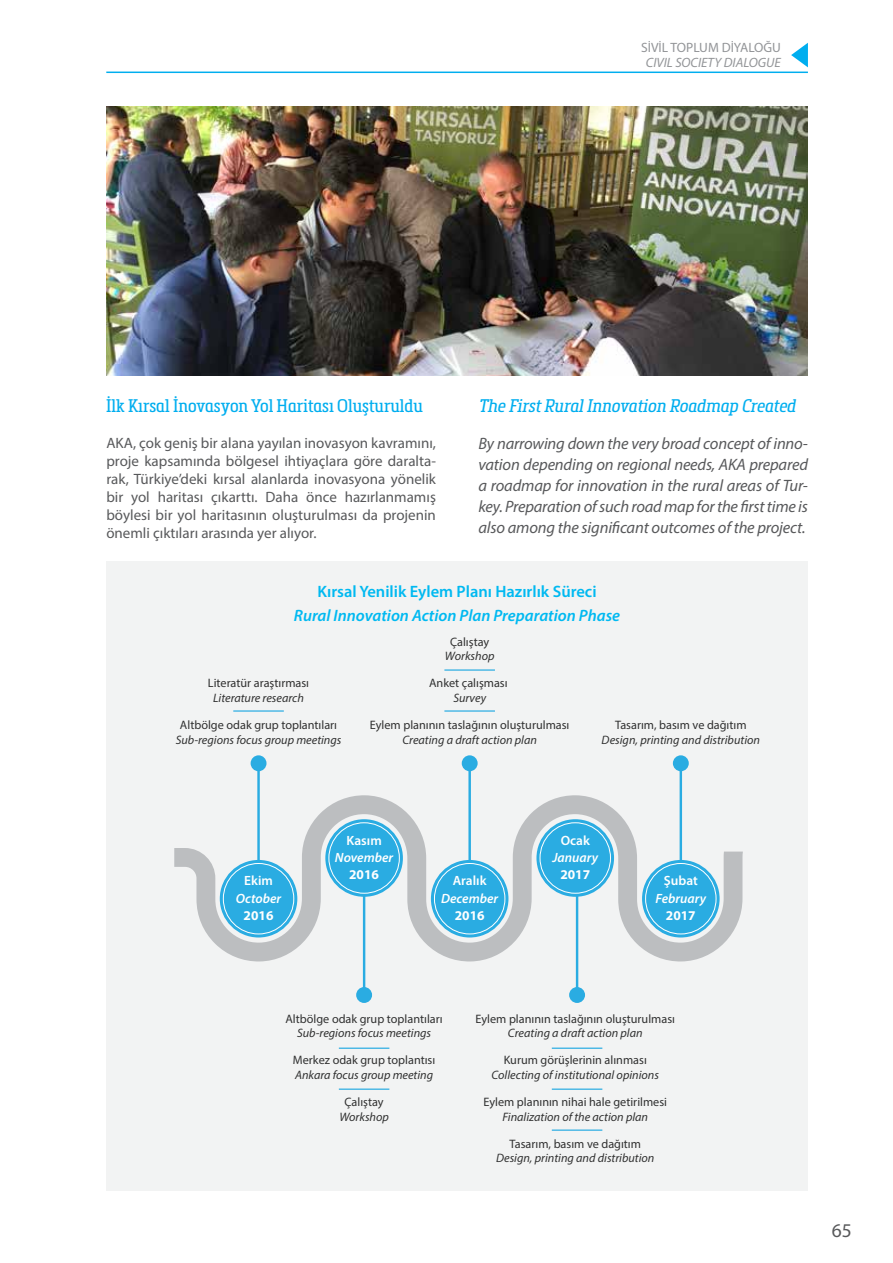
<style>
.page{position:relative;width:893px;height:1263px;background:#fff}
.page>*{position:absolute;margin:0;border:0;box-sizing:border-box;transform-origin:0 0}
.t1{font:19.5px "Myriad Pro";color:#58595b}
.t2{font:18px "Metronic Slab Narrow";color:#00aeef}
.t3{font:18px "Metronic Slab Narrow Regular Itali";color:#00aeef}
.t4{font:italic 16.5px/21px "Myriad Pro";letter-spacing:-.01em;color:#58595b;text-align:justify}
.t5{font:italic 600 16.5px "Myriad Pro";color:#00b9f1}
.t6{font:600 16.5px "Myriad Pro";color:#00b9f1}
.t7{font:15px/18px "Myriad Pro";color:#58595b;text-align:justify}
.t8{font:italic 600 13.5px "Myriad Pro";color:#fff}
.t9{font:600 13.5px "Myriad Pro";color:#fff}
.t10{font:italic 13.5px "Myriad Pro";color:#939598}
.t11{font:700 13.5px "Myriad Pro";color:#fff}
.t12{font:13.5px "Myriad Pro";color:#939598}
.t13{font:12.3px "Myriad Pro";color:rgb(0 0 0/.8)}
.t14{font:italic 12.3px "Myriad Pro";color:rgb(0 0 0/.8)}
</style>
<div class="page">
<hr style="left:106px;top:72px;width:702px;height:1px;background:#00aeef">
<svg style="left:791px;top:43px;width:17px;height:24px"></svg>
<img style="left:106px;top:106px;width:702px;height:270px">
<div style="left:106px;top:561px;width:702px;height:630px;background:#f2f3f3"></div>
<hr style="left:363px;top:887px;width:2px;height:113px;background:#2aace2">
<div style="left:356px;top:987px;width:16px;height:16px;background:#2aace2;border-radius:50%"></div>
<hr style="left:257px;top:758px;width:3px;height:113px;background:#2aace2">
<div style="left:251px;top:755px;width:15px;height:16px;background:#2aace2;border-radius:50%"></div>
<hr style="left:468px;top:758px;width:3px;height:113px;background:#2aace2">
<div style="left:462px;top:755px;width:16px;height:16px;background:#2aace2;border-radius:50%"></div>
<hr style="left:680px;top:758px;width:2px;height:113px;background:#2aace2">
<div style="left:673px;top:755px;width:16px;height:16px;background:#2aace2;border-radius:50%"></div>
<hr style="left:576px;top:887px;width:2px;height:113px;background:#2aace2">
<div style="left:569px;top:987px;width:16px;height:16px;background:#2aace2;border-radius:50%"></div>
<svg style="left:174px;top:795px;width:569px;height:167px"></svg>
<div style="left:220px;top:860px;width:77px;height:77px;background:#2aace2;border-radius:50%"></div>
<div style="left:223px;top:863px;width:71px;height:71px;border:1px solid #fff;border-radius:50%"></div>
<div style="left:325px;top:819px;width:78px;height:78px;background:#2aace2;border-radius:50%"></div>
<div style="left:328px;top:822px;width:72px;height:72px;border:1px solid #fff;border-radius:50%"></div>
<div style="left:431px;top:860px;width:77px;height:77px;background:#2aace2;border-radius:50%"></div>
<div style="left:434px;top:863px;width:71px;height:71px;border:1px solid #fff;border-radius:50%"></div>
<div style="left:536px;top:819px;width:78px;height:78px;background:#2aace2;border-radius:50%"></div>
<div style="left:540px;top:822px;width:71px;height:72px;border:1px solid #fff;border-radius:50%"></div>
<div style="left:642px;top:860px;width:78px;height:77px;background:#2aace2;border-radius:50%"></div>
<div style="left:645px;top:863px;width:71px;height:71px;border:1px solid #fff;border-radius:50%"></div>
<hr style="left:339px;top:1047px;width:50px;height:2px;background:#2aace2">
<hr style="left:339px;top:1088px;width:50px;height:2px;background:#2aace2">
<hr style="left:444px;top:669px;width:51px;height:2px;background:#2aace2">
<hr style="left:444px;top:710px;width:51px;height:2px;background:#2aace2">
<hr style="left:233px;top:710px;width:51px;height:2px;background:#2aace2">
<hr style="left:552px;top:1047px;width:50px;height:2px;background:#2aace2">
<hr style="left:552px;top:1088px;width:50px;height:2px;background:#2aace2">
<hr style="left:552px;top:1129px;width:50px;height:2px;background:#2aace2">
<p class="t12" style="left:641px;top:39px;width:141px">SİVİL TOPLUM DİYALOĞU</p>
<p class="t10" style="left:646px;top:54px;width:137px">CIVIL SOCIETY DIALOGUE</p>
<h2 class="t2" style="left:106px;top:395px;width:318px">İlk Kırsal İnovasyon Yol Haritası Oluşturuldu</h2>
<h2 class="t3" style="left:478px;top:395px;width:319px">The First Rural Innovation Roadmap Created</h2>
<p class="t7" style="left:106px;top:433px;width:331px">AKA, çok geniş bir alana yayılan inovasyon kavramını, proje kapsamında bölgesel ihtiyaçlara göre daralta&shy;rak, Türkiye’deki kırsal alanlarda inovasyona yönelik bir yol haritası çıkarttı. Daha önce hazırlanmamış böylesi bir yol haritasının oluşturulması da projenin önemli çıktıları arasında yer alıyor.</p>
<p class="t4" style="left:478px;top:432px;width:331px">By narrowing down the very broad concept of inno&shy;vation depending on regional needs, AKA prepared a roadmap for innovation in the rural areas of Tur&shy;key. Preparation of such road map for the first time is also among the significant outcomes of the project.</p>
<h3 class="t6" style="left:317px;top:581px;width:281px">Kırsal Yenilik Eylem Planı Hazırlık Süreci</h3>
<h3 class="t5" style="left:294px;top:605px;width:328px">Rural Innovation Action Plan Preparation Phase</h3>
<p class="t13" style="left:208px;top:676px;width:103px">Literatür araştırması</p>
<p class="t14" style="left:213px;top:690px;width:92px">Literature research</p>
<p class="t13" style="left:180px;top:717px;width:159px">Altbölge odak grup toplantıları</p>
<p class="t14" style="left:176px;top:732px;width:167px">Sub-regions focus group meetings</p>
<p class="t13" style="left:450px;top:634px;width:41px">Çalıştay</p>
<p class="t14" style="left:445px;top:649px;width:51px">Workshop</p>
<p class="t13" style="left:429px;top:676px;width:80px">Anket çalışması</p>
<p class="t14" style="left:453px;top:690px;width:34px">Survey</p>
<p class="t13" style="left:370px;top:717px;width:201px">Eylem planının taslağının oluşturulması</p>
<p class="t14" style="left:402px;top:732px;width:136px">Creating a draft action plan</p>
<p class="t13" style="left:615px;top:717px;width:133px">Tasarım, basım ve dağıtım</p>
<p class="t14" style="left:602px;top:732px;width:160px">Design, printing and distribution</p>
<p class="t9" style="left:244px;top:872px;width:30px">Ekim</p>
<p class="t8" style="left:236px;top:889px;width:47px">October</p>
<p class="t11" style="left:244px;top:907px;width:31px">2016</p>
<p class="t9" style="left:346px;top:831px;width:37px">Kasım</p>
<p class="t8" style="left:335px;top:849px;width:60px">November</p>
<p class="t11" style="left:349px;top:866px;width:31px">2016</p>
<p class="t9" style="left:453px;top:872px;width:35px">Aralık</p>
<p class="t8" style="left:441px;top:889px;width:59px">December</p>
<p class="t11" style="left:455px;top:907px;width:31px">2016</p>
<p class="t9" style="left:561px;top:831px;width:31px">Ocak</p>
<p class="t8" style="left:552px;top:849px;width:47px">January</p>
<p class="t11" style="left:560px;top:866px;width:31px">2017</p>
<p class="t9" style="left:664px;top:872px;width:35px">Şubat</p>
<p class="t8" style="left:656px;top:889px;width:52px">February</p>
<p class="t11" style="left:666px;top:907px;width:31px">2017</p>
<p class="t13" style="left:286px;top:1011px;width:159px">Altbölge odak grup toplantıları</p>
<p class="t14" style="left:297px;top:1026px;width:136px">Sub-regions focus meetings</p>
<p class="t13" style="left:293px;top:1053px;width:144px">Merkez odak grup toplantısı</p>
<p class="t14" style="left:295px;top:1067px;width:140px">Ankara focus group meeting</p>
<p class="t13" style="left:345px;top:1094px;width:41px">Çalıştay</p>
<p class="t14" style="left:339px;top:1109px;width:51px">Workshop</p>
<p class="t13" style="left:475px;top:1011px;width:201px">Eylem planının taslağının oluşturulması</p>
<p class="t14" style="left:508px;top:1026px;width:136px">Creating a draft action plan</p>
<p class="t13" style="left:504px;top:1053px;width:145px">Kurum görüşlerinin alınması</p>
<p class="t14" style="left:492px;top:1067px;width:169px">Collecting of institutional opinions</p>
<p class="t13" style="left:483px;top:1094px;width:185px">Eylem planının nihai hale getirilmesi</p>
<p class="t14" style="left:502px;top:1109px;width:147px">Finalization of the action plan</p>
<p class="t13" style="left:509px;top:1136px;width:133px">Tasarım, basım ve dağıtım</p>
<p class="t14" style="left:496px;top:1150px;width:160px">Design, printing and distribution</p>
<h1 class="t1" style="left:832px;top:1219px;width:22px">65</h1>
</div>
